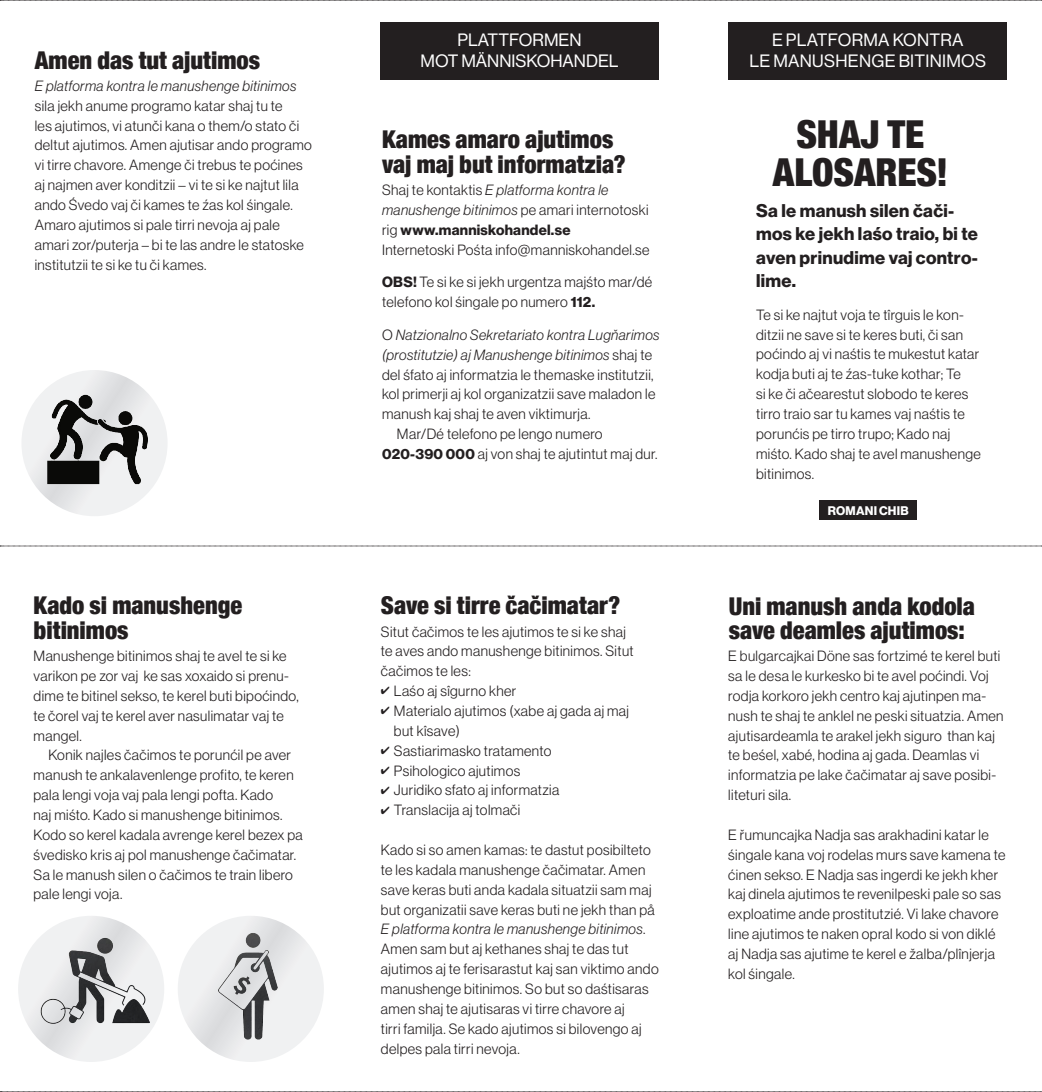
<style>
.page{position:relative;width:1042px;height:1092px;background:#fff}
.page>*{position:absolute;margin:0;border:0;box-sizing:border-box;transform-origin:0 0}
.mellanrubrik_14_p{font:900 condensed 38.5px "Helvetica Neue";color:#231f20}
.FOLDER_liten_rubrik{font:900 condensed 24.5px/24.5px "Helvetica Neue";color:#231f20}
.linjär_-_ej_indrag{font:18.03px/23.3px "N Haas Grotesk DS Pro 75 Bd";letter-spacing:.02em;color:#231f20}
.t1{font:17.5px/21px "N Haas Grotesk DS Pro 55 Rg";letter-spacing:.015em;color:#fff;text-align:center}
.FOLDER_bröd{font:14.53px/19.8px "N Haas Grotesk DS Pro 45 Lt";letter-spacing:.025em;color:#231f20}
.t2{font:12.25px "N Haas Grotesk DS Pro 75 Bd";letter-spacing:.015em;color:#fff}
.s1{font-family:"N Haas Grotesk DS Pro 46 Lt It"}
.s2{font-family:"N Haas Grotesk DS Pro 75 Bd"}
</style>
<div class="page">
<svg style="left:0;top:545px;width:1042px;height:1px"></svg>
<svg style="left:0;top:0;width:1042px;height:1px"></svg>
<svg style="left:0;top:1091px;width:1042px;height:1px"></svg>
<svg style="left:21px;top:370px;width:147px;height:146px"></svg>
<img style="left:47px;top:388px;width:110px;height:99px">
<div style="left:728px;top:22px;width:279px;height:57px;background:#231f20"></div>
<div style="left:380px;top:22px;width:279px;height:57px;background:#231f20"></div>
<div style="left:819px;top:500px;width:98px;height:20px;background:#231f20"></div>
<svg style="left:18px;top:915px;width:146px;height:146px"></svg>
<svg style="left:178px;top:915px;width:146px;height:146px"></svg>
<img style="left:35px;top:923px;width:119px;height:118px">
<img style="left:213px;top:923px;width:70px;height:126px">
<p class="FOLDER_liten_rubrik" style="left:35px;top:46px;width:227px">Amen das tut ajutimos</p>
<p class="FOLDER_bröd" style="left:35px;top:76px;width:279px"><span class="s1">E platforma kontra le manushenge bitinimos </span>sila jekh anume programo katar shaj tu te<br>les ajutimos, vi atunči kana o them/o stato či deltut ajutimos. Amen ajutisar ando programo vi tirre chavore. Amenge či trebus te poćines aj najmen aver konditzii – vi te si ke najtut lila ando Śvedo vaj či kames te źas kol śingale.<br>Amaro ajutimos si pale tirri nevoja aj pale amari zor/puterja – bi te las andre le statoske institutzii te si ke tu či kames.</p>
<p class="FOLDER_liten_rubrik" style="left:34px;top:592px;width:210px">Kado si manushenge bitinimos</p>
<p class="FOLDER_bröd" style="left:34px;top:646px;width:266px">Manushenge bitinimos shaj te avel te si ke varikon pe zor vaj ke sas xoxaido si prenu&shy;dime te bitinel sekso, te kerel buti bipoćindo, te čorel vaj te kerel aver nasulimatar vaj te mangel.</p>
<p class="FOLDER_bröd" style="left:34px;top:745px;width:270px;text-indent:15px">Konik najles čačimos te porunćil pe aver manush te ankalavenlenge profito, te keren pala lengi voja vaj pala lengi pofta. Kado<br>naj miśto. Kado si manushenge bitinimos.<br>Kodo so kerel kadala avrenge kerel bezex pa śvedisko kris aj pol manushenge čačimatar.<br>Sa le manush silen o čačimos te train libero pale lengi voja.</p>
<p class="t1" style="left:457px;top:30px;width:126px">PLATTFORMEN</p>
<p class="t1" style="left:420px;top:51px;width:200px">MOT MÄNNISKOHANDEL</p>
<p class="FOLDER_liten_rubrik" style="left:382px;top:126px;width:245px">Kames amaro ajutimos vaj maj but informatzia?</p>
<p class="FOLDER_bröd" style="left:382px;top:180px;width:269px">Shaj te kontaktis <span class="s1">E platforma kontra le manushenge bitinimos</span> pe amari internotoski rig <span class="s2">www.manniskohandel.se<br></span>Internetoski Pośta info@manniskohandel.se</p>
<p class="FOLDER_bröd" style="left:382px;top:272px;width:272px"><span class="s2">OBS!</span> Te si ke si jekh urgentza majśto mar/dé telefono kol śingale po numero <span class="s2">112.</span></p>
<p class="FOLDER_bröd" style="left:382px;top:325px;width:279px">O <span class="s1">Natzionalno Sekretariato kontra Lugňarimos (prostitutzie) aj Manushenge bitinimos</span> shaj te del śfato aj informatzia le themaske institutzii, kol primerji aj kol organizatzii save maladon le manush kaj shaj te aven viktimurja.</p>
<p class="FOLDER_bröd" style="left:382px;top:424px;width:277px;text-indent:15px">Mar/Dé telefono pe lengo numero<br><span class="s2">020-390 000</span> aj von shaj te ajutintut maj dur.</p>
<p class="FOLDER_liten_rubrik" style="left:381px;top:592px;width:241px">Save si tirre čačimatar?</p>
<p class="FOLDER_bröd" style="left:381px;top:621px;width:254px">Situt čačimos te les ajutimos te si ke shaj te aves ando manushenge bitinimos. Situt čačimos te les:</p>
<p class="FOLDER_bröd" style="left:381px;top:681px;width:137px">✔ Laśo aj sîgurno kher</p>
<p class="FOLDER_bröd" style="left:394px;top:701px;width:237px;text-indent:-13px">✔ Materialo ajutimos (xabe aj gada aj maj but kîsave)</p>
<p class="FOLDER_bröd" style="left:381px;top:740px;width:172px">✔ Sastiarimasko tratamento</p>
<p class="FOLDER_bröd" style="left:381px;top:760px;width:141px">✔ Psihologico ajutimos</p>
<p class="FOLDER_bröd" style="left:381px;top:780px;width:180px">✔ Juridiko sfato aj informatzia</p>
<p class="FOLDER_bröd" style="left:381px;top:800px;width:141px">✔ Translacija aj tolmači</p>
<p class="FOLDER_bröd" style="left:381px;top:839px;width:279px">Kado si so amen kamas: te dastut posibilteto te les kadala manushenge čačimatar. Amen save keras buti anda kadala situatzii sam maj but organizatii save keras buti ne jekh than på <span class="s1">E platforma kontra le manushenge bitinimos</span>.<br>Amen sam but aj kethanes shaj te das tut ajutimos aj te ferisarastut kaj san viktimo ando manushenge bitinimos. So but so daśtisaras amen shaj te ajutisaras vi tirre chavore aj<br>tirri familja. Se kado ajutimos si bilovengo aj delpes pala tirri nevoja.</p>
<p class="t1" style="left:749px;top:30px;width:238px">E PLATFORMA KONTRA<br>LE MANUSHENGE BITINIMOS</p>
<p class="mellanrubrik_14_p" style="left:796px;top:102px;width:129px">SHAJ TE</p>
<p class="mellanrubrik_14_p" style="left:773px;top:141px;width:177px">ALOSARES!</p>
<p class="linjär_-_ej_indrag" style="left:756px;top:199px;width:223px">Sa le manush silen čači&shy;mos ke jekh laśo traio, bi te aven prinudime vaj contro&shy;lime.</p>
<p class="FOLDER_bröd" style="left:756px;top:305px;width:226px">Te si ke najtut voja te tîrguis le kon&shy;ditzii ne save si te keres buti, či san poćindo aj vi naśtis te mukestut katar kodja buti aj te źas-tuke kothar; Te<br>si ke či ačearestut slobodo te keres tirro traio sar tu kames vaj naśtis te porunćis pe tirro trupo; Kado naj miśto. Kado shaj te avel manushenge bitinimos.</p>
<p class="t2" style="left:828px;top:503px;width:82px">ROMANI CHIB</p>
<p class="FOLDER_liten_rubrik" style="left:729px;top:592px;width:248px">Uni manush anda kodola save deamles ajutimos:</p>
<p class="FOLDER_bröd" style="left:728px;top:646px;width:277px">E bulgarcajkai Döne sas fortzimé te kerel buti sa le desa le kurkesko bi te avel poćindi. Voj rodja korkoro jekh centro kaj ajutinpen ma&shy;nush te shaj te anklel ne peski situatzia. Amen ajutisardeamla te arakel jekh siguro than kaj te beśel, xabé, hodina aj gada. Deamlas vi informatzia pe lake čačimatar aj save posibi&shy;liteturi sila.</p>
<p class="FOLDER_bröd" style="left:728px;top:824px;width:279px">E řumuncajka Nadja sas arakhadini katar le śingale kana voj rodelas murs save kamena te ćinen sekso. E Nadja sas ingerdi ke jekh kher kaj dinela ajutimos te revenilpeski pale so sas exploatime ande prostitutzié. Vi lake chavore line ajutimos te naken opral kodo si von diklé aj Nadja sas ajutime te kerel e žalba/plînjerja kol śingale.</p>
</div>
